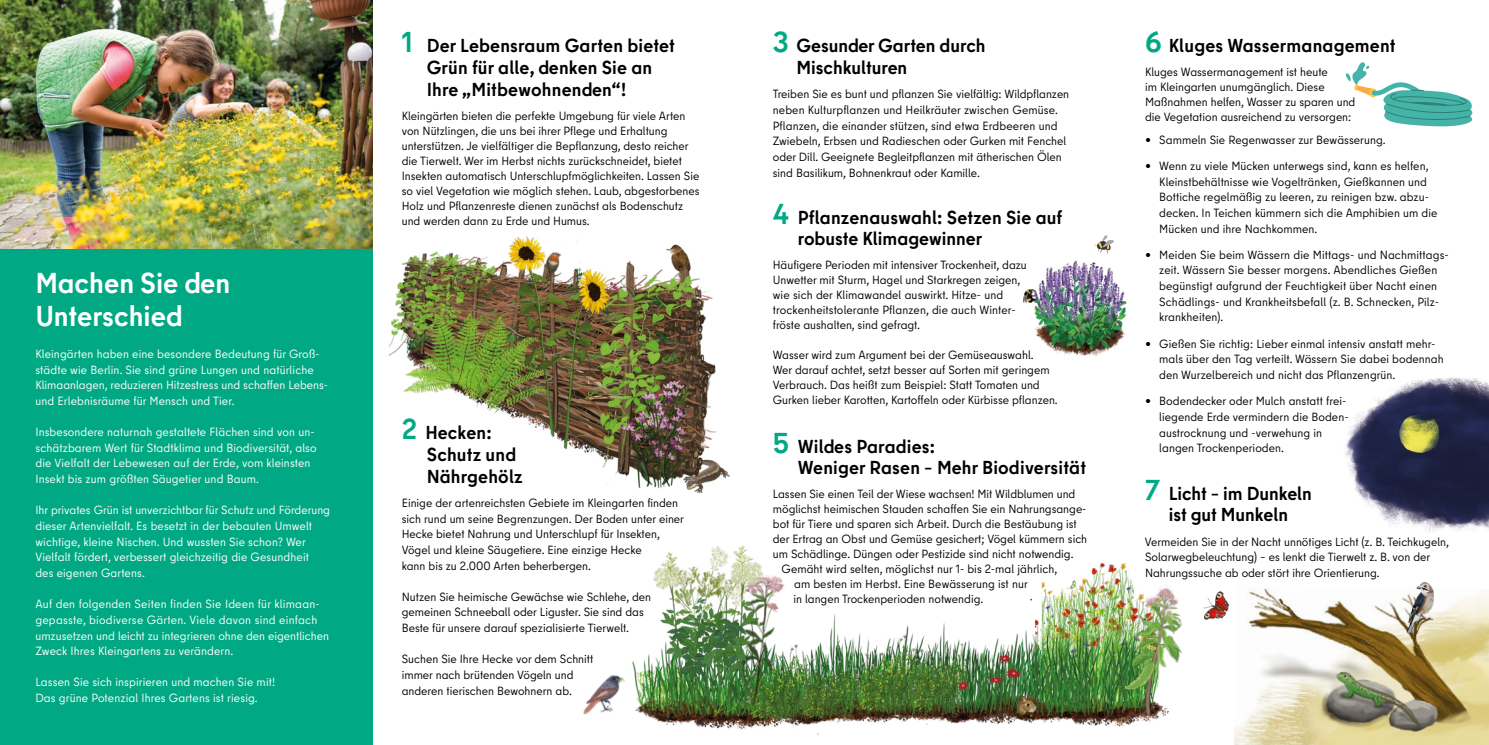
<style>
.page{position:relative;width:1489px;height:745px;background:#fff}
.page>*{position:absolute;margin:0;border:0;box-sizing:border-box;transform-origin:0 0}
.t1{font:700 28.75px/32.5px "Berlin Type";color:#fff}
.t2{font:700 18.75px/21.9px "Berlin Type";letter-spacing:.01em;color:#000}
.Copy_9_5_pt_ohne{font:11.88px/15.6px "Berlin Type";color:#000}
.Copy_9_5_pt{font:11.88px/15.6px "Berlin Type";letter-spacing:.01em;color:#fff}
.Unnumerierte_Liste{font:11.88px/15.6px "Berlin Type";letter-spacing:.005em;color:#000}
.s1{font-size:28.75px;color:#00a984}
.s2{font-weight:700;font-size:13.75px}
</style>
<div class="page">
<div style="left:0;top:0;width:372px;height:744px;background:#00a984"></div>
<img style="left:0;top:0;width:372px;height:249px">
<img style="left:388px;top:244px;width:342px;height:250px">
<img style="left:616px;top:380px;width:70px;height:114px">
<img style="left:505px;top:236px;width:104px;height:224px">
<img style="left:1023px;top:289px;width:6px;height:13px">
<svg style="left:1094px;top:235px;width:19px;height:19px"></svg>
<img style="left:1029px;top:260px;width:98px;height:96px">
<img style="left:632px;top:563px;width:519px;height:172px">
<img style="left:722px;top:563px;width:73px;height:145px">
<img style="left:652px;top:546px;width:115px;height:136px">
<img style="left:583px;top:675px;width:42px;height:40px">
<img style="left:1204px;top:591px;width:26px;height:29px">
<img style="left:1123px;top:580px;width:59px;height:141px">
<svg style="left:1345px;top:62px;width:128px;height:65px"></svg>
<img style="left:1345px;top:378px;width:143px;height:154px">
<img style="left:1234px;top:588px;width:254px;height:156px">
<img style="left:1336px;top:670px;width:83px;height:61px">
<img style="left:1399px;top:582px;width:33px;height:51px">
<h2 class="t1" style="left:35px;top:267px;width:196px">Machen Sie den<br>Unterschied</h2>
<p class="Copy_9_5_pt" style="left:35px;top:346px;width:294px">Kleingärten haben eine besondere Bedeutung für Groß&shy;städte wie Berlin. Sie sind grüne Lungen und natürliche Klimaanlagen, reduzieren Hitzestress und schaffen Lebens&shy;und Erlebnisräume für Mensch und Tier.</p>
<p class="Copy_9_5_pt" style="left:35px;top:424px;width:283px">Insbesondere naturnah gestaltete Flächen sind von un&shy;schätzbarem Wert für Stadtklima und Biodiversität, also die Vielfalt der Lebewesen auf der Erde, vom kleinsten Insekt bis zum größten Säugetier und Baum.</p>
<p class="Copy_9_5_pt" style="left:35px;top:502px;width:296px">Ihr privates Grün ist unverzichtbar für Schutz und Förderung dieser Artenvielfalt. Es besetzt in der bebauten Umwelt wichtige, kleine Nischen. Und wussten Sie schon? Wer Vielfalt fördert, verbessert gleichzeitig die Gesundheit<br>des eigenen Gartens.</p>
<p class="Copy_9_5_pt" style="left:35px;top:596px;width:295px">Auf den folgenden Seiten finden Sie Ideen für klimaan&shy;gepasste, biodiverse Gärten. Viele davon sind einfach umzusetzen und leicht zu integrieren ohne den eigentlichen Zweck Ihres Kleingartens zu verändern.</p>
<p class="Copy_9_5_pt" style="left:35px;top:674px;width:241px">Lassen Sie sich inspirieren und machen Sie mit!<br>Das grüne Potenzial Ihres Gartens ist riesig.</p>
<h3 class="t2" style="left:427px;top:35px;width:250px;text-indent:-25px"><span class="s1">1</span> Der Lebensraum Garten bietet<br>Grün für alle, denken Sie an<br>Ihre „Mitbewohnenden“!</h3>
<p class="Copy_9_5_pt_ohne" style="left:402px;top:108px;width:299px;line-height:15.1px">Kleingärten bieten die perfekte Umgebung für viele Arten von Nützlingen, die uns bei ihrer Pflege und Erhaltung unterstützen. Je vielfältiger die Bepflanzung, desto reicher die Tierwelt. Wer im Herbst nichts zurückschneidet, bietet Insekten automatisch Unterschlupfmöglichkeiten. Lassen Sie so viel Vegetation wie möglich stehen. Laub, abgestorbenes Holz und Pflanzenreste dienen zunächst als Bodenschutz und werden dann zu Erde und Humus.</p>
<h3 class="t2" style="left:402px;top:421px;width:91px"><span class="s1">2</span> Hecken:</h3>
<h3 class="t2" style="left:427px;top:443px;width:97px">Schutz und<br>Nährgehölz</h3>
<p class="Copy_9_5_pt_ohne" style="left:402px;top:494px;width:284px">Einige der artenreichsten Gebiete im Kleingarten finden sich rund um seine Begrenzungen. Der Boden unter einer Hecke bietet Nahrung und Unterschlupf für Insekten, Vögel und kleine Säugetiere. Eine einzige Hecke<br>kann bis zu 2.000 Arten beherbergen.</p>
<p class="Copy_9_5_pt_ohne" style="left:402px;top:588px;width:251px">Nutzen Sie heimische Gewächse wie Schlehe, den gemeinen Schneeball oder Liguster. Sie sind das<br>Beste für unsere darauf spezialisierte Tierwelt.</p>
<p class="Copy_9_5_pt_ohne" style="left:402px;top:651px;width:193px">Suchen Sie Ihre Hecke vor dem Schnitt immer nach brütenden Vögeln und anderen tierischen Bewohnern ab.</p>
<h3 class="t2" style="left:796px;top:35px;width:191px;text-indent:-24px"><span class="s1">3</span> Gesunder Garten durch<br>Mischkulturen</h3>
<p class="Copy_9_5_pt_ohne" style="left:772px;top:86px;width:298px">Treiben Sie es bunt und pflanzen Sie vielfältig: Wildpflanzen neben Kulturpflanzen und Heilkräuter zwischen Gemüse.<br>Pflanzen, die einander stützen, sind etwa Erdbeeren und Zwiebeln, Erbsen und Radieschen oder Gurken mit Fenchel oder Dill. Geeignete Begleitpflanzen mit ätherischen Ölen sind Basilikum, Bohnenkraut oder Kamille.</p>
<h3 class="t2" style="left:797px;top:206px;width:266px;text-indent:-25px"><span class="s1">4</span> Pflanzenauswahl: Setzen Sie auf robuste Klimagewinner</h3>
<p class="Copy_9_5_pt_ohne" style="left:772px;top:257px;width:255px;line-height:15px">Häufigere Perioden mit intensiver Trockenheit, dazu Unwetter mit Sturm, Hagel und Starkregen zeigen, wie sich der Klimawandel auswirkt. Hitze- und trockenheitstolerante Pflanzen, die auch Winter&shy;fröste aushalten, sind gefragt.</p>
<p class="Copy_9_5_pt_ohne" style="left:772px;top:347px;width:286px;line-height:15px">Wasser wird zum Argument bei der Gemüseauswahl.<br>Wer darauf achtet, setzt besser auf Sorten mit geringem Verbrauch. Das heißt zum Beispiel: Statt Tomaten und Gurken lieber Karotten, Kartoffeln oder Kürbisse pflanzen.</p>
<h3 class="t2" style="left:797px;top:435px;width:290px;text-indent:-25px"><span class="s1">5</span> Wildes Paradies:<br>Weniger Rasen – Mehr Biodiversität</h3>
<p class="Copy_9_5_pt_ohne" style="left:772px;top:486px;width:304px">Lassen Sie einen Teil der Wiese wachsen! Mit Wildblumen und</p>
<p class="Copy_9_5_pt_ohne" style="left:772px;top:501px;width:315px">möglichst heimischen Stauden schaffen Sie ein Nahrungsange-</p>
<p class="Copy_9_5_pt_ohne" style="left:772px;top:516px;width:305px">bot für Tiere und sparen sich Arbeit. Durch die Bestäubung ist</p>
<p class="Copy_9_5_pt_ohne" style="left:772px;top:531px;width:316px">der Ertrag an Obst und Gemüse gesichert; Vögel kümmern sich</p>
<p class="Copy_9_5_pt_ohne" style="left:772px;top:546px;width:302px">um Schädlinge. Düngen oder Pestizide sind nicht notwendig.</p>
<p class="Copy_9_5_pt_ohne" style="left:781px;top:561px;width:277px">Gemäht wird selten, möglichst nur 1- bis 2-mal jährlich,</p>
<p class="Copy_9_5_pt_ohne" style="left:794px;top:576px;width:235px">am besten im Herbst. Eine Bewässerung ist nur</p>
<p class="Copy_9_5_pt_ohne" style="left:793px;top:591px;width:191px">in langen Trockenperioden notwendig.</p>
<h3 class="t2" style="left:1144px;top:35px;width:252px"><span class="s1">6</span> Kluges Wassermanagement</h3>
<p class="Copy_9_5_pt_ohne" style="left:1144px;top:64px;width:212px;line-height:15px">Kluges Wassermanagement ist heute<br>im Kleingarten unumgänglich. Diese Maßnahmen helfen, Wasser zu sparen und die Vegetation ausreichend zu versorgen:</p>
<p class="Unnumerierte_Liste" style="left:1144px;top:132px;width:242px"><span class="s2">•</span> Sammeln Sie Regenwasser zur Bewässerung.</p>
<p class="Unnumerierte_Liste" style="left:1159px;top:158px;width:279px;text-indent:-14px"><span class="s2">•</span> Wenn zu viele Mücken unterwegs sind, kann es helfen, Kleinstbehältnisse wie Vogeltränken, Gießkannen und Bottiche regelmäßig zu leeren, zu reinigen bzw. abzu&shy;decken. In Teichen kümmern sich die Amphibien um die Mücken und ihre Nachkommen.</p>
<p class="Unnumerierte_Liste" style="left:1159px;top:247px;width:291px;text-indent:-14px"><span class="s2">•</span> Meiden Sie beim Wässern die Mittags- und Nachmittags&shy;zeit. Wässern Sie besser morgens. Abendliches Gießen begünstigt aufgrund der Feuchtigkeit über Nacht einen Schädlings- und Krankheitsbefall (z. B. Schnecken, Pilz&shy;krankheiten).</p>
<p class="Unnumerierte_Liste" style="left:1159px;top:335px;width:286px;text-indent:-14px"><span class="s2">•</span> Gießen Sie richtig: Lieber einmal intensiv anstatt mehr&shy;mals über den Tag verteilt. Wässern Sie dabei bodennah den Wurzelbereich und nicht das Pflanzengrün.</p>
<p class="Unnumerierte_Liste" style="left:1159px;top:393px;width:191px;text-indent:-14px"><span class="s2">•</span> Bodendecker oder Mulch anstatt frei&shy;liegende Erde vermindern die Boden&shy;austrocknung und -verwehung in langen Trockenperioden.</p>
<h3 class="t2" style="left:1144px;top:482px;width:168px;text-align:center"><span class="s1">7</span> Licht – im Dunkeln ist gut Munkeln</h3>
<p class="Copy_9_5_pt_ohne" style="left:1144px;top:533px;width:305px">Vermeiden Sie in der Nacht unnötiges Licht (z. B. Teichkugeln,<br>Solarwegbeleuchtung) – es lenkt die Tierwelt z. B. von der<br>Nahrungssuche ab oder stört ihre Orientierung.</p>
</div>
